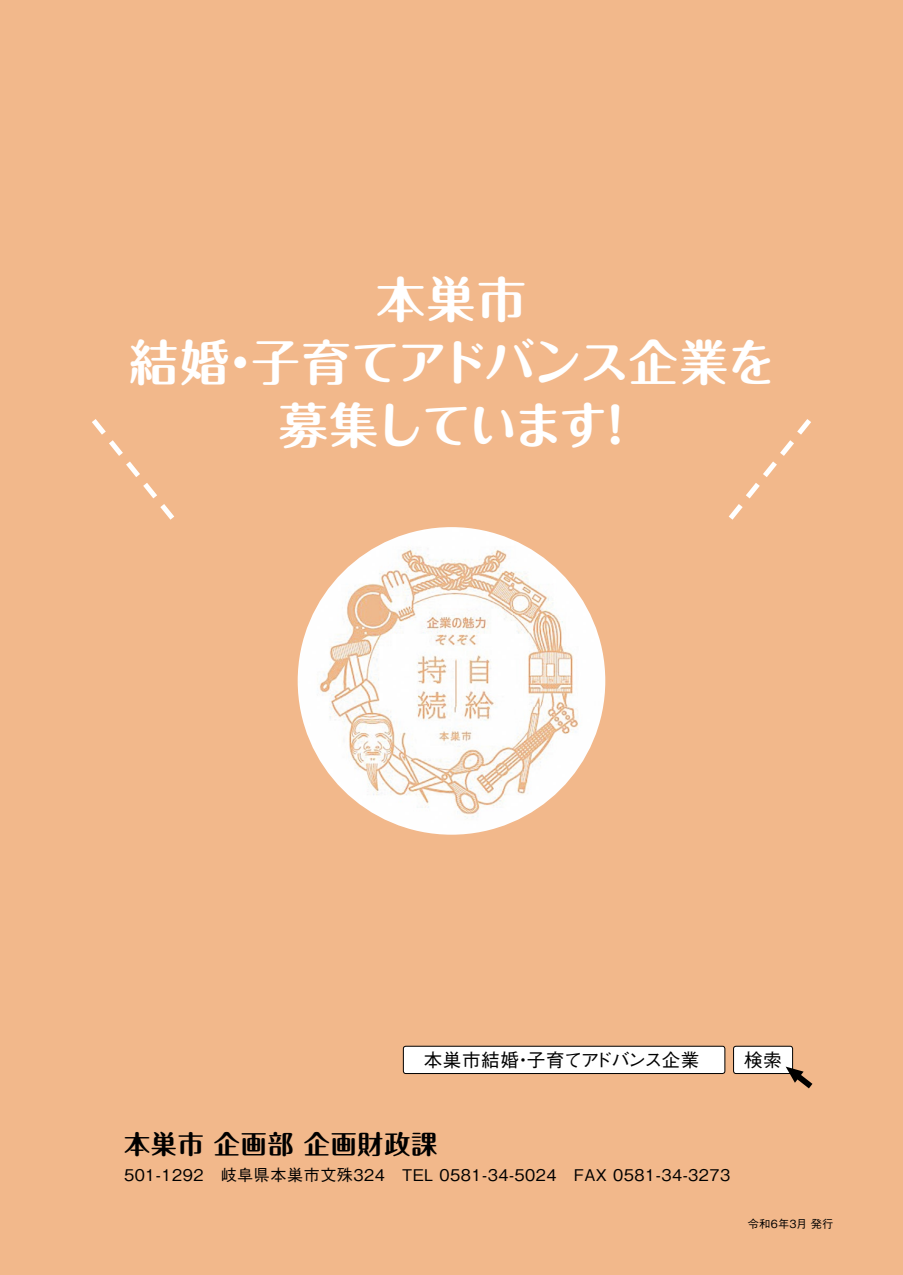
<style>
.page{position:relative;width:903px;height:1275px;background:#f2b88b}
.page>*{position:absolute;margin:0;border:0;box-sizing:border-box;transform-origin:0 0}
.t1{font:700 49px/63px "Maru Fo Pro";letter-spacing:-.035em;color:#fff;text-align:center}
.t2{font:700 26.07px "Maru Fo Pro";letter-spacing:.03em;color:#000}
.t3{font:500 18.55px "Gothic BBB Pro";letter-spacing:-.05em;color:#000}
.t4{font:500 18.55px "Gothic BBB Pro";letter-spacing:-.01em;color:#000}
.t5{font:500 16.1px "Gothic BBB Pro";letter-spacing:.03em;color:#000}
.t6{font:500 11.2px "Gothic BBB Pro";letter-spacing:.03em;color:#000}
</style>
<div class="page">
<div style="left:403px;top:1046px;width:322px;height:27px;background:#fff;border-radius:2px"></div>
<div style="left:403px;top:1046px;width:322px;height:28px;border:1px solid #000;border-radius:2px"></div>
<div style="left:733px;top:1046px;width:59px;height:27px;background:#fff;border-radius:2px"></div>
<div style="left:733px;top:1046px;width:60px;height:28px;border:1px solid #000;border-radius:2px"></div>
<svg style="left:786px;top:1066px;width:26px;height:22px"></svg>
<img style="left:298px;top:527px;width:307px;height:308px;border-radius:154px">
<svg style="left:729px;top:419px;width:82px;height:101px"></svg>
<svg style="left:92px;top:419px;width:82px;height:101px"></svg>
<h1 class="t1" style="left:130px;top:262px;width:648px">本巣市<br>結婚・子育てアドバンス企業を募集しています！</h1>
<p class="t3" style="left:424px;top:1045px;width:277px">本巣市結婚・子育てアドバンス企業</p>
<p class="t4" style="left:744px;top:1045px;width:39px">検索</p>
<h2 class="t2" style="left:124px;top:1123px;width:315px">本巣市 企画部 企画財政課</h2>
<p class="t5" style="left:124px;top:1162px;width:608px">501-1292　岐阜県本巣市文殊324　TEL 0581-34-5024　FAX 0581-34-3273</p>
<p class="t6" style="left:748px;top:1214px;width:87px">令和6年3月 発行</p>
</div>
